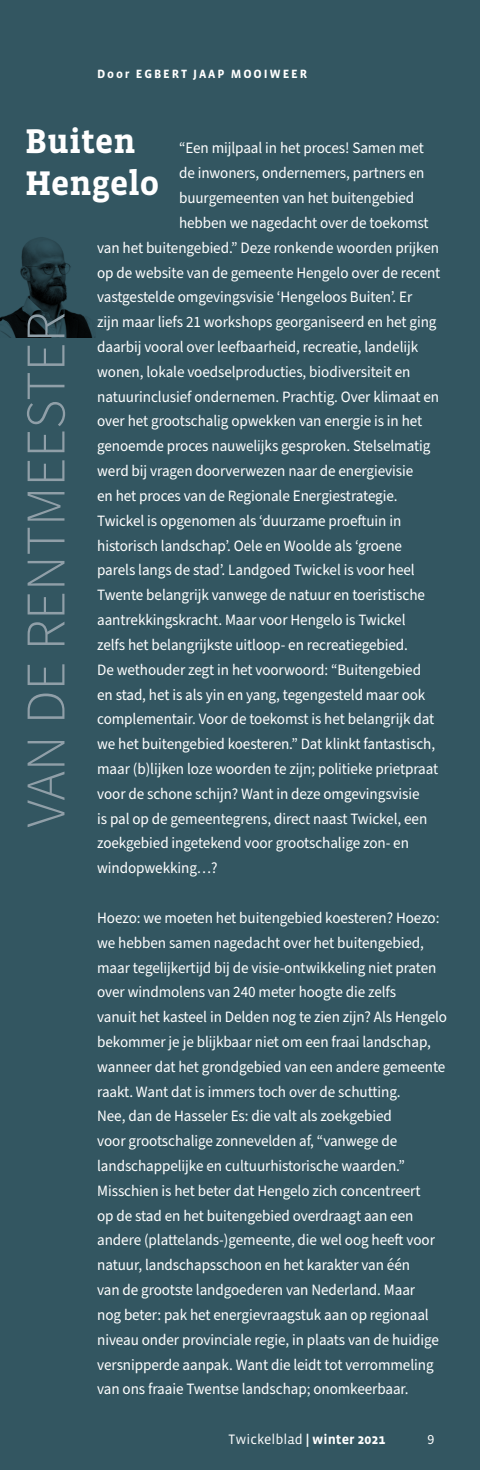
<style>
.page{position:relative;width:480px;height:1470px;background:#fff}
.page>*{position:absolute;margin:0;border:0;box-sizing:border-box;transform-origin:0 0}
.t1{font:56px "Source Sans Variable";color:#909fa8}
.t2{font:700 35px/42px "Vista Slab OTCE";color:#fff}
.t3{font:15.75px/24.8px "Source Sans Pro";letter-spacing:-.005em;color:#fff;scale:.96 1}
.t4{font:14px "Vista Sans OTCE";color:#fff}
.t5{font:14px "Source Sans Pro";color:#fff}
.t6{font:700 12.25px "Vista Sans OTCE";letter-spacing:.15em;color:#fff}
.s1{font-weight:700}
</style>
<div class="page">
<div style="left:0;top:0;width:480px;height:1469px;background:#335661"></div>
<img style="left:0;top:237px;width:93px;height:100px">
<p class="t6" style="left:97px;top:67px;width:212px">Door EGBERT JAAP MOOIWEER</p>
<h2 class="t2" style="left:25px;top:120px;width:135px">Buiten<br>Hengelo</h2>
<p class="t3" style="left:179px;top:136px;width:256px">“Een mijlpaal in het proces! Samen met</p>
<p class="t3" style="left:179px;top:161px;width:257px">de inwoners, ondernemers, partners en</p>
<p class="t3" style="left:179px;top:186px;width:247px">buurgemeenten van het buitengebied</p>
<p class="t3" style="left:179px;top:211px;width:262px">hebben we nagedacht over de toekomst</p>
<p class="t3" style="left:97px;top:235px;width:358px">van het buitengebied.” Deze ronkende woorden prijken</p>
<p class="t3" style="left:97px;top:260px;width:359px">op de website van de gemeente Hengelo over de recent</p>
<p class="t3" style="left:97px;top:285px;width:330px">vastgestelde omgevingsvisie ‘Hengeloos Buiten’. Er</p>
<p class="t3" style="left:97px;top:310px;width:355px">zijn maar liefs 21 workshops georganiseerd en het ging</p>
<p class="t3" style="left:97px;top:335px;width:336px">daarbij vooral over leefbaarheid, recreatie, landelijk</p>
<p class="t3" style="left:97px;top:359px;width:328px">wonen, lokale voedselproducties, biodiversiteit en</p>
<p class="t3" style="left:97px;top:384px;width:358px">natuurinclusief ondernemen. Prachtig. Over klimaat en</p>
<p class="t3" style="left:97px;top:409px;width:340px">over het grootschalig opwekken van energie is in het</p>
<p class="t3" style="left:97px;top:434px;width:349px">genoemde proces nauwelijks gesproken. Stelselmatig</p>
<p class="t3" style="left:97px;top:459px;width:331px">werd bij vragen doorverwezen naar de energievisie</p>
<p class="t3" style="left:97px;top:483px;width:314px">en het proces van de Regionale Energiestrategie.</p>
<p class="t3" style="left:97px;top:508px;width:318px">Twickel is opgenomen als ‘duurzame proeftuin in</p>
<p class="t3" style="left:97px;top:533px;width:319px">historisch landschap’. Oele en Woolde als ‘groene</p>
<p class="t3" style="left:97px;top:558px;width:332px">parels langs de stad’. Landgoed Twickel is voor heel</p>
<p class="t3" style="left:97px;top:583px;width:343px">Twente belangrijk vanwege de natuur en toeristische</p>
<p class="t3" style="left:97px;top:608px;width:323px">aantrekkingskracht. Maar voor Hengelo is Twickel</p>
<p class="t3" style="left:97px;top:632px;width:325px">zelfs het belangrijkste uitloop- en recreatiegebied.</p>
<p class="t3" style="left:97px;top:657px;width:339px">De wethouder zegt in het voorwoord: “Buitengebied</p>
<p class="t3" style="left:97px;top:682px;width:343px">en stad, het is als yin en yang, tegengesteld maar ook</p>
<p class="t3" style="left:97px;top:707px;width:352px">complementair. Voor de toekomst is het belangrijk dat</p>
<p class="t3" style="left:97px;top:732px;width:354px">we het buitengebied koesteren.” Dat klinkt fantastisch,</p>
<p class="t3" style="left:97px;top:756px;width:357px">maar (b)lijken loze woorden te zijn; politieke prietpraat</p>
<p class="t3" style="left:97px;top:781px;width:337px">voor de schone schijn? Want in deze omgevingsvisie</p>
<p class="t3" style="left:97px;top:806px;width:345px">is pal op de gemeentegrens, direct naast Twickel, een</p>
<p class="t3" style="left:97px;top:831px;width:326px">zoekgebied ingetekend voor grootschalige zon- en</p>
<p class="t3" style="left:97px;top:856px;width:127px">windopwekking…?</p>
<p class="t3" style="left:97px;top:905px;width:366px">Hoezo: we moeten het buitengebied koesteren? Hoezo: we hebben samen nagedacht over het buitengebied, maar tegelijkertijd bij de visie-ontwikkeling niet praten over windmolens van 240 meter hoogte die zelfs<br>vanuit het kasteel in Delden nog te zien zijn? Als Hengelo bekommer je je blijkbaar niet om een fraai landschap, wanneer dat het grondgebied van een andere gemeente raakt. Want dat is immers toch over de schutting.<br>Nee, dan de Hasseler Es: die valt als zoekgebied<br>voor grootschalige zonnevelden af, “vanwege de landschappelijke en cultuurhistorische waarden.” Misschien is het beter dat Hengelo zich concentreert<br>op de stad en het buitengebied overdraagt aan een andere (plattelands-)gemeente, die wel oog heeft voor natuur, landschapsschoon en het karakter van één<br>van de grootste landgoederen van Nederland. Maar<br>nog beter: pak het energievraagstuk aan op regionaal niveau onder provinciale regie, in plaats van de huidige versnipperde aanpak. Want die leidt tot verrommeling van ons fraaie Twentse landschap; onomkeerbaar.</p>
<h1 class="t1" style="left:12px;top:827px;width:517px;rotate:-90deg">VAN DE RENTMEESTER</h1>
<p class="t4" style="left:229px;top:1430px;width:158px">Twickelblad <span class="s1">| winter 2021</span></p>
<p class="t5" style="left:428px;top:1429px;width:8px">9</p>
</div>
